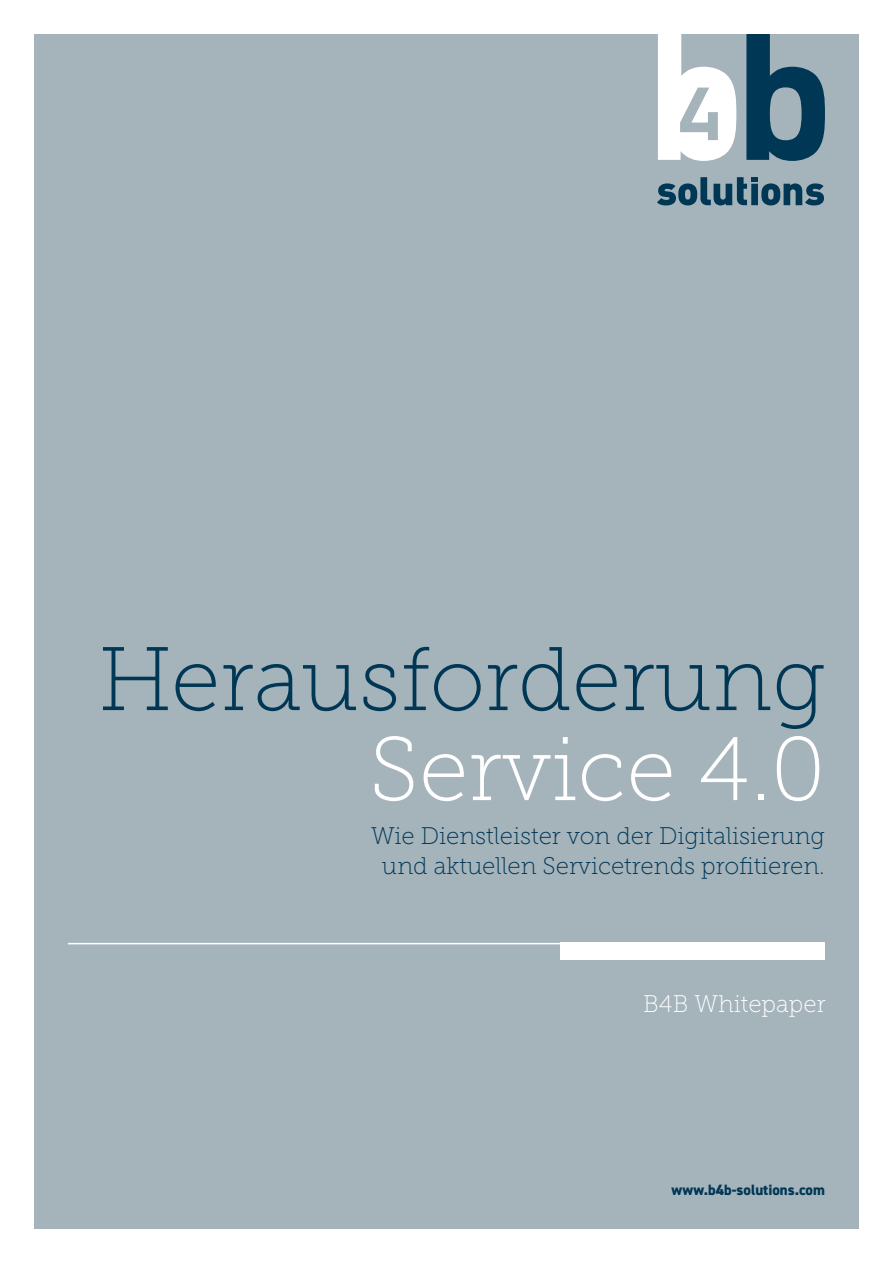
<style>
.page{position:relative;width:893px;height:1263px;background:#fff}
.page>*{position:absolute;margin:0;border:0;box-sizing:border-box;transform-origin:0 0}
.t1{font:90px "Museo Slab 100";color:#003755}
.t2{font:90px "Museo Slab 100";color:#fff}
.t3{font:24px/30px "Museo Slab 100";color:#003755;text-align:center}
.t4{font:24px "Museo Slab 100";color:#fff}
.t5{font:800 15px "DIN2014";color:#003755}
</style>
<div class="page">
<div style="left:34px;top:34px;width:825px;height:1195px;background:#a5b3bb"></div>
<svg style="left:746px;top:34px;width:79px;height:127px"></svg>
<svg style="left:658px;top:34px;width:78px;height:127px"></svg>
<svg style="left:657px;top:177px;width:167px;height:28px"></svg>
<hr style="left:68px;top:943px;width:757px;height:1px;background:#fff">
<div style="left:560px;top:943px;width:265px;height:17px;background:#fff"></div>
<h1 class="t1" style="left:98px;top:631px;width:729px">Herausforderung</h1>
<h1 class="t2" style="left:369px;top:721px;width:458px">Service 4.0</h1>
<p class="t3" style="left:371px;top:820px;width:455px">Wie Dienstleister von der Digitalisierung und aktuellen Servicetrends profitieren.</p>
<p class="t4" style="left:643px;top:991px;width:184px">B4B Whitepaper</p>
<p class="t5" style="left:672px;top:1180px;width:155px">www.b4b-solutions.com</p>
</div>
